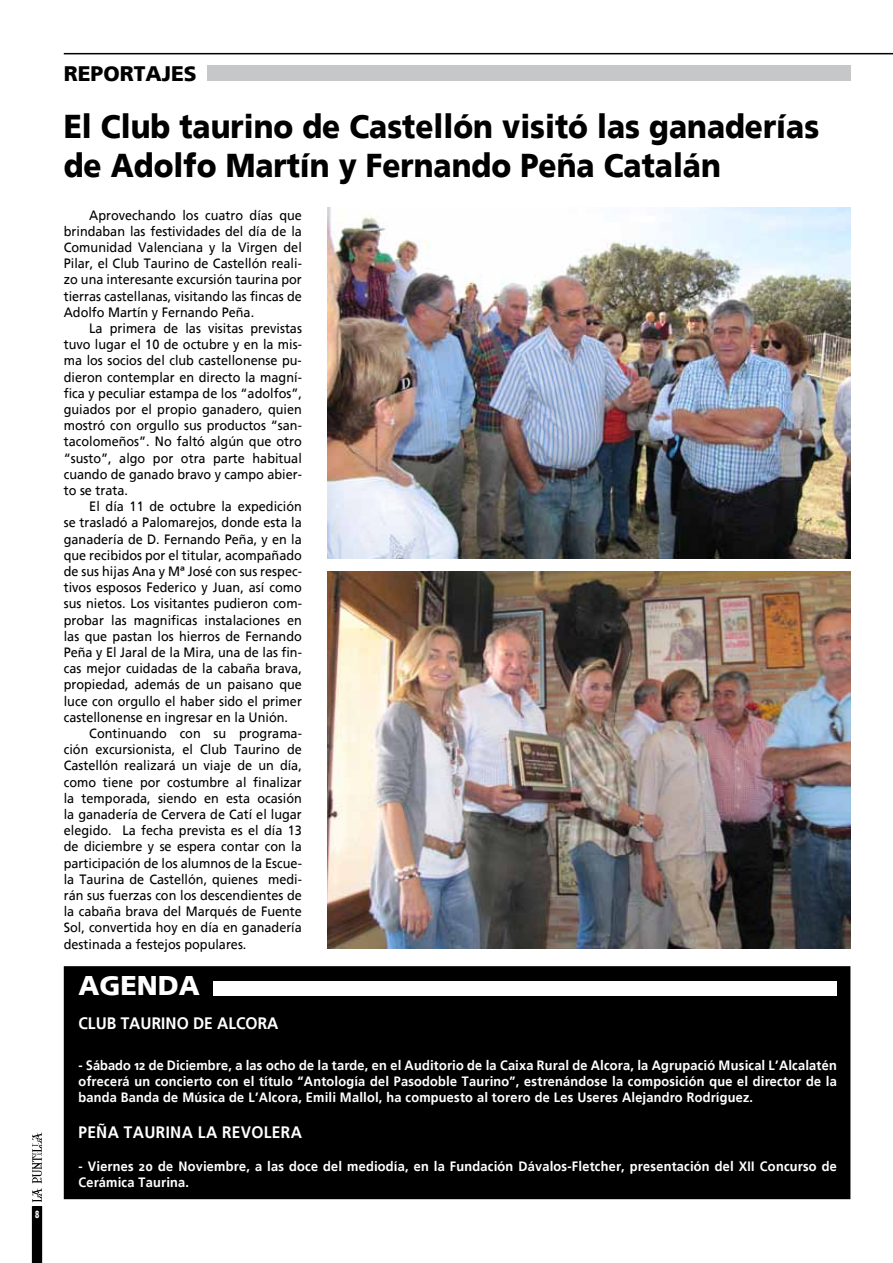
<style>
.page{position:relative;width:893px;height:1263px;background:#fff}
.page>*{position:absolute;margin:0;border:0;box-sizing:border-box;transform-origin:0 0}
.t1{font:900 33px/39.6px "Frutiger";color:#000;scale:.9 1}
.t2{font:900 27px "Frutiger";color:#fff}
.t3{font:900 21px "Frutiger";color:#000}
.t4{font:700 16.5px "Frutiger Linotype";letter-spacing:.02em;color:#fff;scale:.94 1}
.t5{font:700 16.5px "Frutiger Linotype";color:#fff;scale:.94 1}
.t6{font:13.5px/16.2px "Frutiger";color:#000;text-align:justify;scale:.94 1}
.t7{font:700 13.5px/16.2px "Frutiger Linotype";letter-spacing:.02em;color:#fff;text-align:justify;scale:.94 1}
.t8{font:900 10.5px "Frutiger";color:#fff;scale:.65 1}
</style>
<div class="page">
<hr style="left:64px;top:53px;width:829px;height:1px;background:#000">
<svg style="left:31px;top:1132px;width:12px;height:131px"></svg>
<div style="left:207px;top:66px;width:643px;height:15px;background:#c6c7c8"></div>
<div style="left:65px;top:968px;width:784px;height:230px;background:#000"></div>
<div style="left:64px;top:966px;width:786px;height:233px;border:3px solid #000"></div>
<div style="left:213px;top:981px;width:624px;height:14px;background:#fff"></div>
<img style="left:327px;top:572px;width:523px;height:376px">
<img style="left:327px;top:207px;width:523px;height:351px">
<p class="t8" style="left:35px;top:1207px;width:8px">8</p>
<h3 class="t3" style="left:64px;top:61px;width:135px">REPORTAJES</h3>
<h1 class="t1" style="left:64px;top:106px;width:841px">El Club taurino de Castellón visitó las ganaderías de Adolfo Martín y Fernando Peña Catalán</h1>
<p class="t6" style="left:64px;top:207px;width:255px;text-indent:26px">Aprovechando los cuatro días que brindaban las festividades del día de la Comunidad Valenciana y la Virgen del Pilar, el Club Taurino de Castellón reali&shy;zo una interesante excursión taurina por tierras castellanas, visitando las fincas de Adolfo Martín y Fernando Peña.</p>
<p class="t6" style="left:64px;top:320px;width:255px;text-indent:26px">La primera de las visitas previstas tuvo lugar el 10 de octubre y en la mis&shy;ma los socios del club castellonense pu&shy;dieron contemplar en directo la magní&shy;fica y peculiar estampa de los “adolfos”, guiados por el propio ganadero, quien mostró con orgullo sus productos “san&shy;tacolomeños”. No faltó algún que otro “susto”, algo por otra parte habitual cuando de ganado bravo y campo abier&shy;to se trata.</p>
<p class="t6" style="left:64px;top:498px;width:255px;text-indent:26px">El día 11 de octubre la expedición se trasladó a Palomarejos, donde esta la ganadería de D. Fernando Peña, y en la que recibidos por el titular, acompañado de sus hijas Ana y Mª José con sus respec&shy;tivos esposos Federico y Juan, así como sus nietos. Los visitantes pudieron com&shy;probar las magnificas instalaciones en las que pastan los hierros de Fernando Peña y El Jaral de la Mira, una de las fin&shy;cas mejor cuidadas de la cabaña brava, propiedad, además de un paisano que luce con orgullo el haber sido el primer castellonense en ingresar en la Unión.</p>
<p class="t6" style="left:64px;top:725px;width:255px;text-indent:26px">Continuando con su programa&shy;ción excursionista, el Club Taurino de Castellón realizará un viaje de un día, como tiene por costumbre al finalizar la temporada, siendo en esta ocasión la ganadería de Cervera de Catí el lugar elegido. La fecha prevista es el día 13 de diciembre y se espera contar con la participación de los alumnos de la Escue&shy;la Taurina de Castellón, quienes medi&shy;rán sus fuerzas con los descendientes de la cabaña brava del Marqués de Fuente Sol, convertida hoy en día en ganadería destinada a festejos populares.</p>
<h2 class="t2" style="left:78px;top:969px;width:123px">AGENDA</h2>
<p class="t5" style="left:78px;top:1013px;width:214px">CLUB TAURINO DE ALCORA</p>
<p class="t7" style="left:78px;top:1057px;width:808px">- Sábado 12 de Diciembre, a las ocho de la tarde, en el Auditorio de la Caixa Rural de Alcora, la Agrupació Musical L’Alcalatén ofrecerá un concierto con el título “Antología del Pasodoble Taurino”, estrenándose la composición que el director de la banda Banda de Música de L’Alcora, Emili Mallol, ha compuesto al torero de Les Useres Alejandro Rodríguez.</p>
<p class="t4" style="left:78px;top:1122px;width:239px">PEÑA TAURINA LA REVOLERA</p>
<p class="t7" style="left:78px;top:1158px;width:808px">- Viernes 20 de Noviembre, a las doce del mediodía, en la Fundación Dávalos-Fletcher, presentación del XII Concurso de<br>Cerámica Taurina.</p>
</div>
